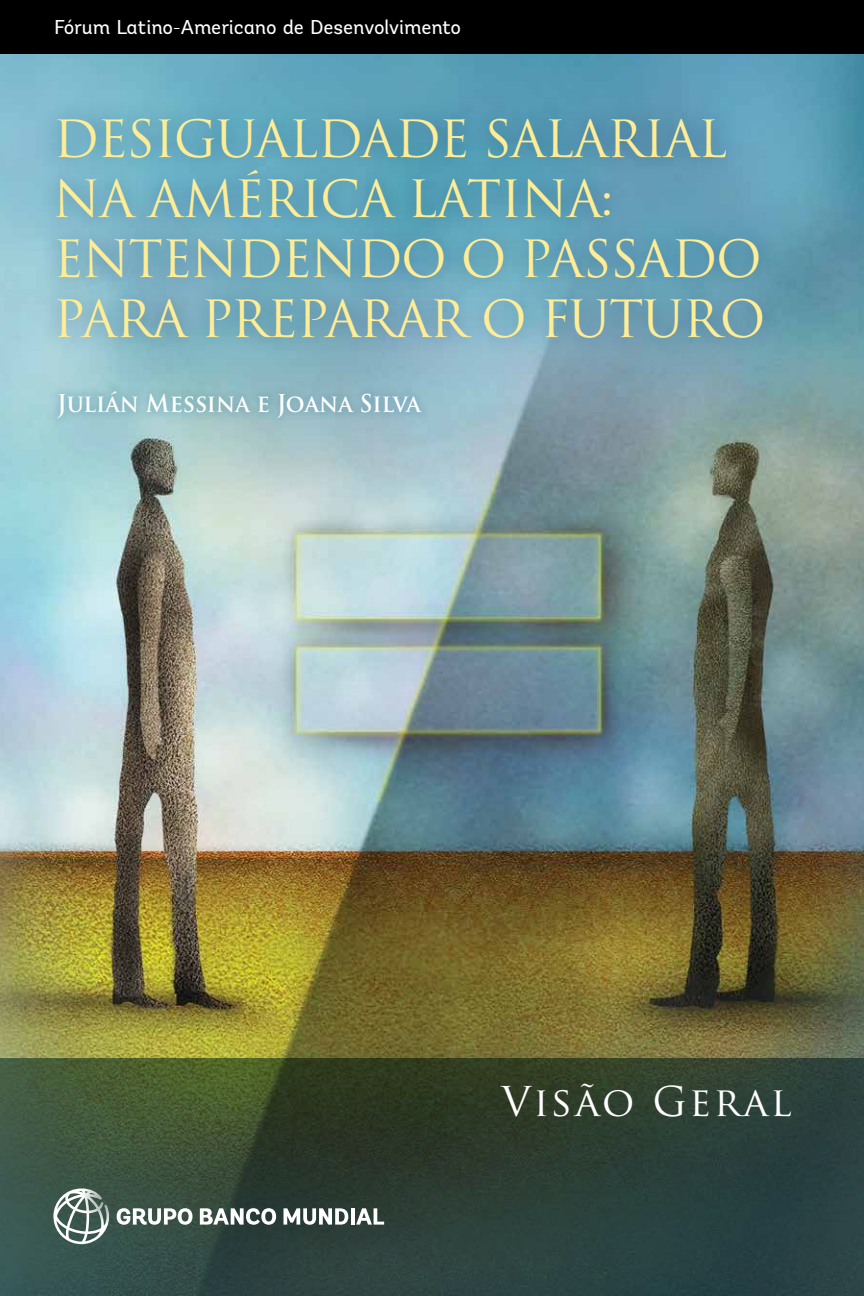
<style>
.page{position:relative;width:864px;height:1296px;background:#fff}
.page>*{position:absolute;margin:0;border:0;box-sizing:border-box;transform-origin:0 0}
.t1{font:50px/60px "Trajan Pro";letter-spacing:-.025em;color:#ffed96}
.t2{font:40px "Trajan Pro";letter-spacing:.06em;color:#fff}
.t3{font:700 24px "Trajan Pro";color:#fff;scale:.95 1}
.t4{font:20px "Andes";letter-spacing:-.01em;color:#fff}
</style>
<div class="page">
<img style="left:0;top:54px;width:864px;height:1004px">
<svg style="left:0;top:1058px;width:864px;height:238px"></svg>
<div style="left:41px;top:99px;width:741px;height:258px;background:#002e5b;opacity:.47"></div>
<div style="left:49px;top:382px;width:382px;height:44px;background:#005a84;opacity:.11"></div>
<div style="left:0;top:0;width:864px;height:54px;background:#000"></div>
<svg style="left:117px;top:1208px;width:75px;height:17px"></svg>
<svg style="left:200px;top:1208px;width:76px;height:17px"></svg>
<svg style="left:283px;top:1208px;width:65px;height:17px"></svg>
<hr style="left:351px;top:1208px;width:3px;height:17px;background:#fff">
<svg style="left:356px;top:1208px;width:28px;height:17px"></svg>
<svg style="left:53px;top:1188px;width:56px;height:56px"></svg>
<p class="t4" style="left:54px;top:15px;width:409px">Fórum Latino-Americano de Desenvolvimento</p>
<p class="t1" style="left:53px;top:108px;width:714px">DESIGUALDADE SALARIAL<br>NA AMÉRICA LATINA:<br>ENTENDENDO O PASSADO<br>PARA PREPARAR O FUTURO</p>
<p class="t3" style="left:57px;top:389px;width:384px">Julián Messina e Joana Silva</p>
<p class="t2" style="left:502px;top:1076px;width:292px">Visão Geral</p>
</div>
